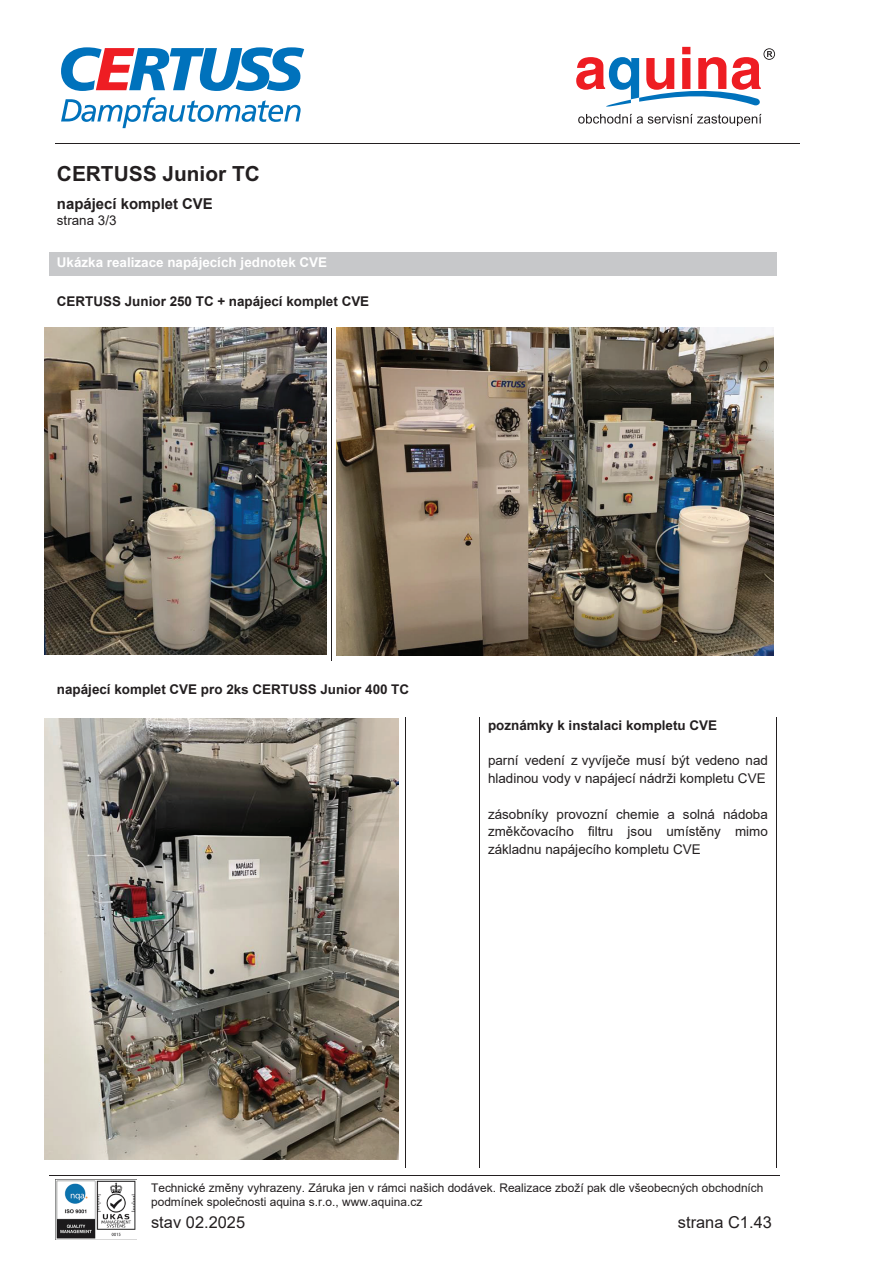
<style>
.page{position:relative;width:893px;height:1263px;background:#fff}
.page>*{position:absolute;margin:0;border:0;box-sizing:border-box;transform-origin:0 0}
.t1{font:700 20.85px "Arial";color:#231f20}
.t2{font:16.35px "Arial";color:#231f20}
.t3{font:700 15px "Arial";color:#231f20}
.t4{font:13.5px/17.7px "Arial";color:#231f20}
.t5{font:700 13.5px "Arial";color:#231f20}
.t6{font:700 13.5px "Arial";color:#fff}
.t7{font:11.85px/13.8px "Arial";color:#231f20}
</style>
<div class="page">
<svg style="left:61px;top:47px;width:243px;height:44px"></svg>
<svg style="left:61px;top:97px;width:240px;height:31px"></svg>
<svg style="left:576px;top:47px;width:199px;height:60px"></svg>
<svg style="left:578px;top:114px;width:184px;height:12px"></svg>
<hr style="left:55px;top:143px;width:744px;height:1px;background:#231f20">
<hr style="left:49px;top:1175px;width:94px;height:1px;background:#231f20">
<hr style="left:144px;top:1175px;width:636px;height:1px;background:#231f20">
<div style="left:49px;top:252px;width:727px;height:24px;background:#c7c8ca"></div>
<hr style="left:332px;top:329px;width:1px;height:332px;background:#231f20">
<hr style="left:406px;top:717px;width:1px;height:451px;background:#231f20">
<hr style="left:480px;top:717px;width:1px;height:451px;background:#231f20">
<hr style="left:776px;top:717px;width:1px;height:451px;background:#231f20">
<img style="left:45px;top:328px;width:281px;height:327px">
<img style="left:336px;top:328px;width:438px;height:327px">
<img style="left:45px;top:718px;width:354px;height:442px">
<img style="left:55px;top:1179px;width:82px;height:61px">
<h1 class="t1" style="left:57px;top:162px;width:205px">CERTUSS Junior TC</h1>
<p class="t3" style="left:57px;top:193px;width:157px">napájecí komplet CVE</p>
<p class="t4" style="left:57px;top:211px;width:61px">strana 3/3</p>
<p class="t6" style="left:57px;top:253px;width:272px">Ukázka realizace napájecích jednotek CVE</p>
<p class="t5" style="left:57px;top:292px;width:314px">CERTUSS Junior 250 TC + napájecí komplet CVE</p>
<p class="t5" style="left:57px;top:680px;width:354px">napájecí komplet CVE pro 2ks CERTUSS Junior 400 TC</p>
<p class="t5" style="left:488px;top:716px;width:231px">poznámky k instalaci kompletu CVE</p>
<p class="t4" style="left:488px;top:752px;width:281px">parní vedení z vyvíječe musí být vedeno nad hladinou vody v napájecí nádrži kompletu CVE</p>
<p class="t4" style="left:488px;top:805px;width:281px;text-align:justify">zásobníky provozní chemie a solná nádoba změkčovacího filtru jsou umístěny mimo základnu napájecího kompletu CVE</p>
<p class="t7" style="left:151px;top:1181px;width:614px">Technické změny vyhrazeny. Záruka jen v rámci našich dodávek. Realizace zboží pak dle všeobecných obchodních podmínek společnosti aquina s.r.o., www.aquina.cz</p>
<p class="t2" style="left:151px;top:1211px;width:95px">stav 02.2025</p>
<p class="t2" style="left:678px;top:1211px;width:95px">strana C1.43</p>
</div>
